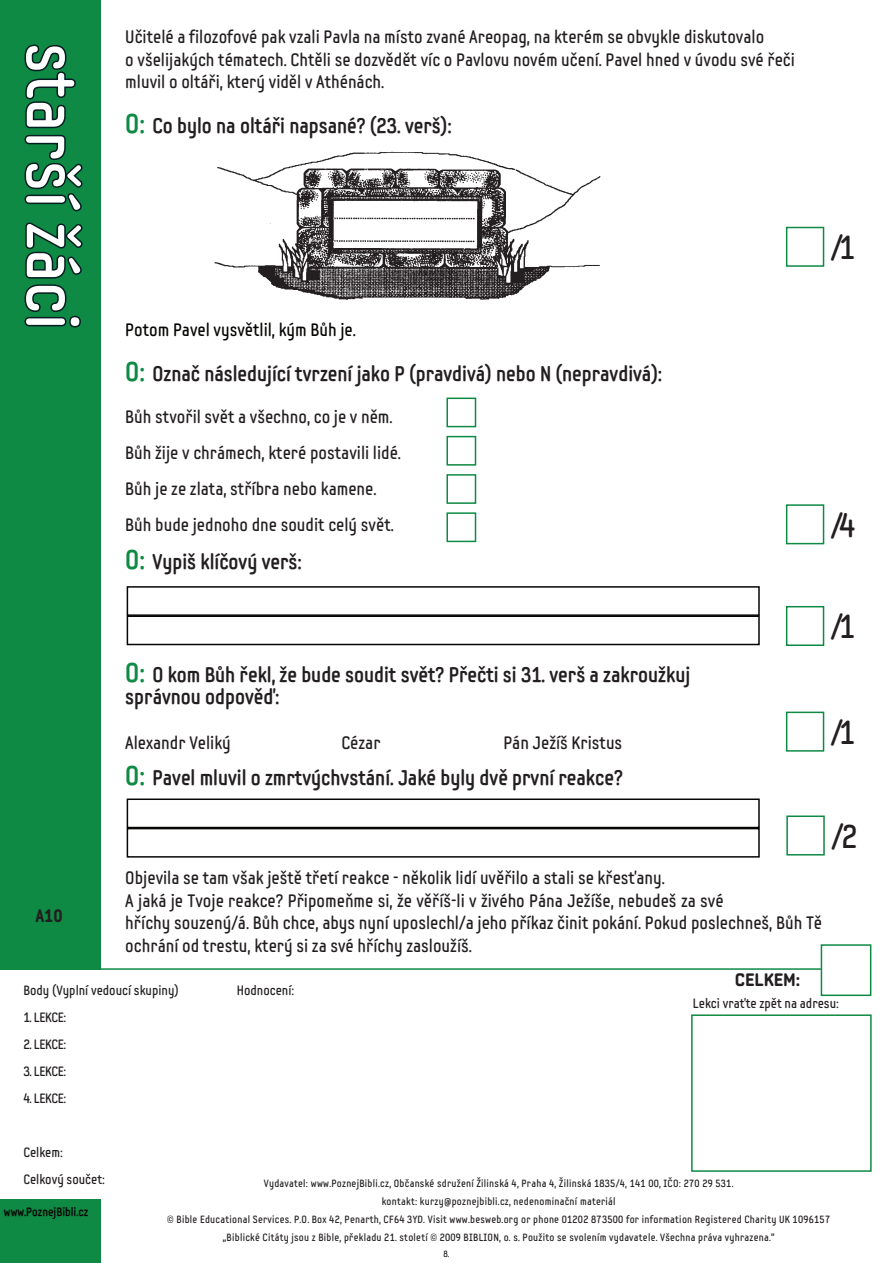
<style>
.page{position:relative;width:893px;height:1263px;background:#fff}
.page>*{position:absolute;margin:0;border:0;box-sizing:border-box;transform-origin:0 0}
.t1{font:72px "Samsung Imagination Condensed";color:#fff}
.t2{font:33px "Samsung Imagination Condensed";color:#231f20}
.t3{font:700 21px/22.5px "Samsung Imagination Condensed";color:#231f20}
.t4{font:18px/22.5px "Samsung Imagination Condensed";color:#231f20}
.t5{font:18px "Samsung Imagination Condensed";color:#070604}
.t6{font:18px "Samsung Imagination Modern X Bld";color:#231f20}
.t7{font:18px "Samsung Imagination Cond X Bold";color:#231f20}
.t8{font:13.5px/27px "Samsung Imagination Condensed";color:#231f20}
.t9{font:700 12px "Samsung Imagination Condensed";color:#060504}
.t10{font:10.5px/18px "Samsung Imagination Condensed";letter-spacing:.025em;color:#231f20;text-align:center}
.t11{font:9px "Samsung Imagination Condensed";color:#231f20}
.s1{font-size:27px;color:#0e8a44}
</style>
<div class="page">
<div style="left:0;top:0;width:101px;height:1263px;background:#0e8a44"></div>
<div style="left:691px;top:1014px;width:181px;height:158px;border:2px solid #0e8a44"></div>
<div style="left:0;top:971px;width:213px;height:228px;background:#fff"></div>
<hr style="left:0;top:968px;width:857px;height:2px;background:#0e8a44">
<svg style="left:24px;top:44px;width:59px;height:167px"></svg>
<svg style="left:24px;top:222px;width:59px;height:106px"></svg>
<div style="left:821px;top:945px;width:50px;height:50px;background:#fff"></div>
<div style="left:821px;top:944px;width:50px;height:52px;border:2px solid #0e8a44"></div>
<div style="left:786px;top:227px;width:38px;height:40px;border:2px solid #0e8a44"></div>
<div style="left:786px;top:504px;width:38px;height:40px;border:2px solid #0e8a44"></div>
<div style="left:786px;top:606px;width:38px;height:40px;border:2px solid #0e8a44"></div>
<div style="left:786px;top:712px;width:38px;height:40px;border:2px solid #0e8a44"></div>
<div style="left:786px;top:815px;width:39px;height:40px;border:2px solid #0e8a44"></div>
<img style="left:214px;top:151px;width:387px;height:149px">
<div style="left:446px;top:398px;width:30px;height:29px;border:2px solid #0e8a44"></div>
<div style="left:446px;top:436px;width:30px;height:30px;border:2px solid #0e8a44"></div>
<div style="left:446px;top:474px;width:30px;height:30px;border:2px solid #0e8a44"></div>
<div style="left:446px;top:512px;width:30px;height:30px;border:2px solid #0e8a44"></div>
<div style="left:127px;top:586px;width:633px;height:30px;border:2px solid #070604"></div>
<div style="left:127px;top:615px;width:633px;height:30px;border:2px solid #070604"></div>
<div style="left:127px;top:798px;width:633px;height:30px;border:2px solid #070604"></div>
<div style="left:127px;top:828px;width:633px;height:30px;border:2px solid #070604"></div>
<h1 class="t1" style="left:98px;top:42px;width:289px;rotate:90deg">starší žáci</h1>
<p class="t7" style="left:35px;top:904px;width:29px">A10</p>
<p class="t4" style="left:125px;top:26px;width:671px">Učitelé a filozofové pak vzali Pavla na místo zvané Areopag, na kterém se obvykle diskutovalo<br>o všelijakých tématech. Chtěli se dozvědět víc o Pavlovu novém učení. Pavel hned v úvodu své řeči mluvil o oltáři, který viděl v Athénách.</p>
<p class="t3" style="left:125px;top:115px;width:328px"><span class="s1">O:</span> Co bylo na oltáři napsané? (23. verš):</p>
<h2 class="t2" style="left:831px;top:227px;width:26px">/1</h2>
<p class="t5" style="left:125px;top:318px;width:232px">Potom Pavel vysvětlil, kým Bůh je.</p>
<p class="t3" style="left:125px;top:362px;width:539px"><span class="s1">O:</span> Označ následující tvrzení jako P (pravdivá) nebo N (nepravdivá):</p>
<p class="t4" style="left:125px;top:399px;width:277px;line-height:36px">Bůh stvořil svět a všechno, co je v něm.<br>Bůh žije v chrámech, které postavili lidé.<br>Bůh je ze zlata, stříbra nebo kamene.<br>Bůh bude jednoho dne soudit celý svět.</p>
<p class="t3" style="left:125px;top:550px;width:178px"><span class="s1">O:</span> Vypiš klíčový verš:</p>
<h2 class="t2" style="left:831px;top:504px;width:26px">/4</h2>
<p class="t3" style="left:125px;top:663px;width:566px"><span class="s1">O:</span> O kom Bůh řekl, že bude soudit svět? Přečti si 31. verš a zakroužkuj správnou odpověď:</p>
<p class="t4" style="left:125px;top:731px;width:107px">Alexandr Veliký</p>
<p class="t4" style="left:341px;top:731px;width:41px">Cézar</p>
<p class="t4" style="left:503px;top:731px;width:120px">Pán Ježíš Kristus</p>
<p class="t3" style="left:125px;top:766px;width:499px"><span class="s1">O:</span> Pavel mluvil o zmrtvýchvstání. Jaké byly dvě první reakce?</p>
<h2 class="t2" style="left:831px;top:606px;width:26px">/1</h2>
<h2 class="t2" style="left:831px;top:711px;width:26px">/1</h2>
<p class="t4" style="left:125px;top:866px;width:698px">Objevila se tam však ještě třetí reakce - několik lidí uvěřilo a stali se křesťany.<br>A jaká je Tvoje reakce? Připomeňme si, že věříš-li v živého Pána Ježíše, nebudeš za své<br>hříchy souzený/á. Bůh chce, abys nyní uposlechl/a jeho příkaz činit pokání. Pokud poslechneš, Bůh Tě ochrání od trestu, který si za své hříchy zasloužíš.</p>
<h2 class="t2" style="left:831px;top:815px;width:28px">/2</h2>
<p class="t8" style="left:23px;top:976px;width:157px">Body (Vyplní vedoucí skupiny)</p>
<p class="t8" style="left:23px;top:1003px;width:44px">1. LEKCE:</p>
<p class="t8" style="left:23px;top:1030px;width:44px">2. LEKCE:</p>
<p class="t8" style="left:23px;top:1057px;width:44px">3. LEKCE:</p>
<p class="t8" style="left:23px;top:1084px;width:44px">4. LEKCE:</p>
<p class="t8" style="left:237px;top:977px;width:59px">Hodnocení:</p>
<p class="t6" style="left:735px;top:968px;width:67px">CELKEM:</p>
<p class="t8" style="left:693px;top:990px;width:148px">Lekci vraťte zpět na adresu:</p>
<p class="t8" style="left:23px;top:1138px;width:83px">Celkem:<br>Celkový součet:</p>
<p class="t9" style="left:4px;top:1204px;width:86px">www.PoznejBibli.cz</p>
<p class="t10" style="left:167px;top:1174px;width:664px">Vydavatel: www.PoznejBibli.cz, Občanské sdružení Žilinská 4, Praha 4, Žilinská 1835/4, 141 00, IČO: 270 29 531.<br>kontakt: kurzy@poznejbibli.cz, nedenominační materiál<br>© Bible Educational Services. P.O. Box 42, Penarth, CF64 3YD. Visit www.besweb.org or phone 01202 873500 for information Registered Charity UK 1096157 „Biblické Citáty jsou z Bible, překladu 21. století © 2009 BIBLION, o. s. Použito se svolením vydavatele. Všechna práva vyhrazena.“</p>
<p class="t11" style="left:443px;top:1248px;width:7px">8.</p>
</div>
